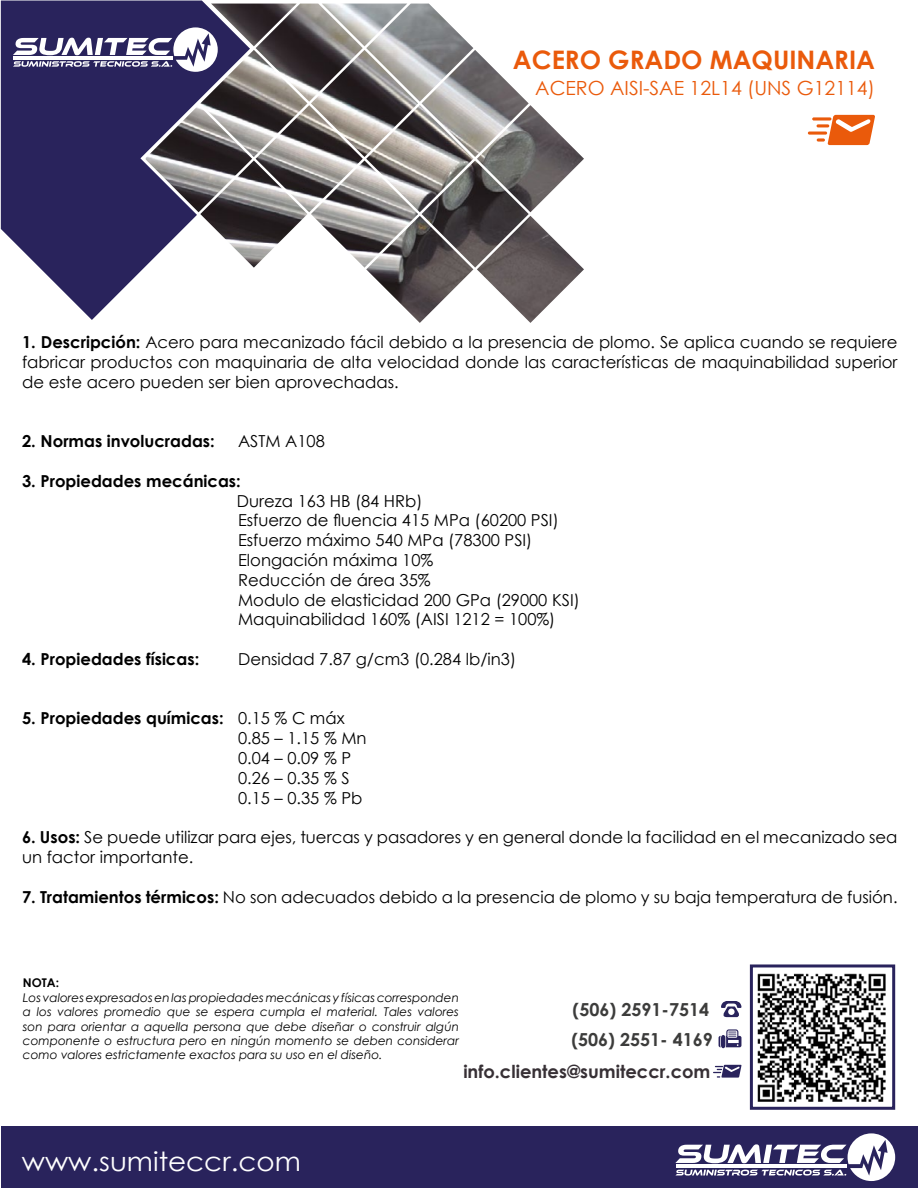
<style>
.page{position:relative;width:918px;height:1188px;background:#fff}
.page>*{position:absolute;margin:0;border:0;box-sizing:border-box;transform-origin:0 0}
.t1{font:26.4px "Century Gothic";color:#fff;scale:1.05 1}
.t2{font:700 25.5px "Century Gothic";color:#ea5a0b}
.t3{font:19.5px "Century Gothic";color:#ea5a0b}
.t4{font:700 18px/29.4px "Century Gothic";color:#3c3c3b}
.t5{font:700 18px "Century Gothic";color:#373035}
.t6{font:16.5px/19.8px "Century Gothic";color:#000}
.t7{font:700 16.5px "Century Gothic";color:#000}
.t8{font:italic 12px/14.4px "Century Gothic";color:#000;text-align:justify}
.t9{font:700 12px "Century Gothic";color:#000}
.s1{font-weight:700}
</style>
<div class="page">
<img style="left:749px;top:964px;width:137px;height:146px">
<div style="left:750px;top:964px;width:145px;height:146px;border:3px solid #29235c"></div>
<svg style="left:1px;top:1px;width:249px;height:319px;background:#474272"></svg>
<svg style="left:13px;top:27px;width:133px;height:45px"></svg>
<div style="left:1px;top:1126px;width:917px;height:62px;background:#29235c"></div>
<svg style="left:721px;top:1001px;width:21px;height:16px"></svg>
<svg style="left:719px;top:1029px;width:22px;height:19px"></svg>
<svg style="left:675px;top:1133px;width:220px;height:48px"></svg>
<img style="left:146px;top:4px;width:438px;height:319px">
<svg style="left:812px;top:117px;width:19px;height:4px"></svg>
<hr style="left:808px;top:132px;width:19px;height:3px;background:#ea5a0b;border-radius:2px">
<svg style="left:817px;top:115px;width:58px;height:30px"></svg>
<svg style="left:713px;top:1065px;width:29px;height:13px"></svg>
<h2 class="t2" style="left:513px;top:40px;width:364px">ACERO GRADO MAQUINARIA</h2>
<p class="t3" style="left:535px;top:74px;width:341px">ACERO AISI-SAE 12L14 (UNS G12114)</p>
<p class="t6" style="left:22px;top:332px;width:877px;text-align:justify"><span class="s1">1. Descripción:</span> Acero para mecanizado fácil debido a la presencia de plomo. Se aplica cuando se requiere fabricar productos con maquinaria de alta velocidad donde las características de maquinabilidad superior de este acero pueden ser bien aprovechadas.</p>
<p class="t7" style="left:22px;top:429px;width:194px">2. Normas involucradas:</p>
<p class="t6" style="left:238px;top:431px;width:88px">ASTM A108</p>
<p class="t7" style="left:22px;top:468px;width:220px">3. Propiedades mecánicas:</p>
<p class="t6" style="left:237px;top:490px;width:344px">Dureza 163 HB (84 HRb)<br>Esfuerzo de fluencia 415 MPa (60200 PSI)<br>Esfuerzo máximo 540 MPa (78300 PSI)<br>Elongación máxima 10%<br>Reducción de área 35%<br>Modulo de elasticidad 200 GPa (29000 KSI)<br>Maquinabilidad 160% (AISI 1212 = 100%)</p>
<p class="t7" style="left:22px;top:646px;width:179px">4. Propiedades físicas:</p>
<p class="t6" style="left:238px;top:649px;width:280px">Densidad 7.87 g/cm3 (0.284 lb/in3)</p>
<p class="t6" style="left:238px;top:708px;width:130px;text-indent:-216px"><span class="s1">5. Propiedades químicas:</span> 0.15 % C máx<br>0.85 – 1.15 % Mn<br>0.04 – 0.09 % P<br>0.26 – 0.35 % S<br>0.15 – 0.35 % Pb</p>
<p class="t6" style="left:22px;top:827px;width:877px"><span class="s1">6. Usos:</span> Se puede utilizar para ejes, tuercas y pasadores y en general donde la facilidad en el mecanizado sea un factor importante.</p>
<p class="t6" style="left:22px;top:886px;width:877px"><span class="s1">7. Tratamientos térmicos:</span> No son adecuados debido a la presencia de plomo y su baja temperatura de fusión.</p>
<p class="t9" style="left:23px;top:974px;width:38px">NOTA:</p>
<p class="t8" style="left:23px;top:990px;width:438px">Los valores expresados en las propiedades mecánicas y físicas corresponden a los valores promedio que se espera cumpla el material. Tales valores son para orientar a aquella persona que debe diseñar o construir algún componente o estructura pero en ningún momento se deben considerar como valores estrictamente exactos para su uso en el diseño.</p>
<p class="t4" style="left:571px;top:994px;width:143px">(506) 2591-7514 (506) 2551- 4169</p>
<h1 class="t1" style="left:22px;top:1143px;width:267px">www.sumiteccr.com</h1>
<p class="t5" style="left:463px;top:1057px;width:249px">info.clientes@sumiteccr.com</p>
</div>
